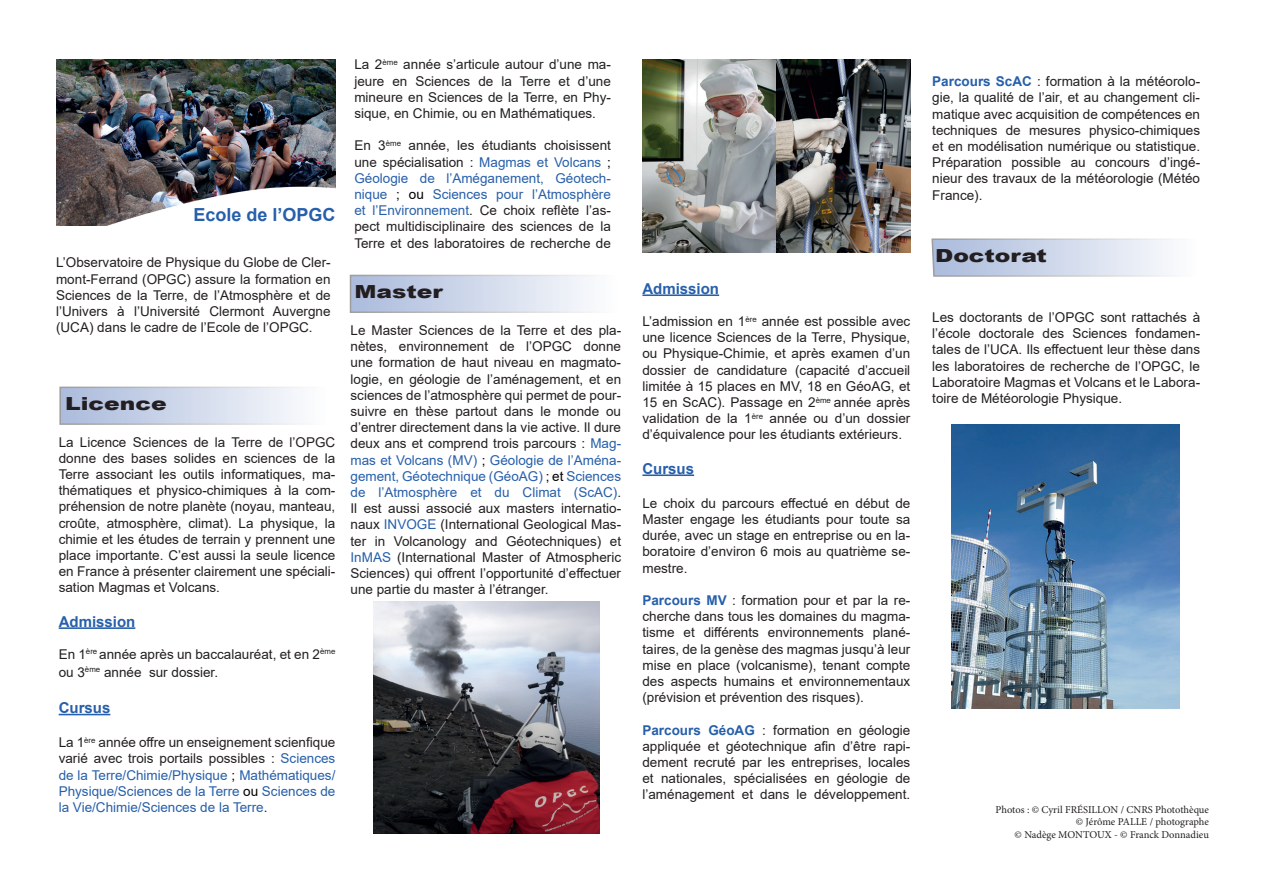
<style>
.page{position:relative;width:1263px;height:893px;background:#fff}
.page>*{position:absolute;margin:0;border:0;box-sizing:border-box;transform-origin:0 0}
.t1{font:900 18px "Arial";color:#231f20;scale:1.3 1}
.t2{font:700 18px "Arial";color:#275faa}
.t3{font:700 15px "Arial";color:#275faa}
.t4{font:13.5px/16.2px "Arial";color:#231f20;text-align:justify}
.t5{font:13.5px/16.2px "Arial";color:#275faa;text-align:justify}
.t6{font:10.5px/12.6px "Minion Pro";letter-spacing:-.005em;color:#231f20;text-align:right}
.s1{color:#231f20}
.s2{color:#000}
.s3{color:#275faa}
.s4{font-weight:700;color:#275faa}
</style>
<div class="page">
<img style="left:56px;top:60px;width:279px;height:166px">
<div style="left:60px;top:387px;width:267px;height:37px;background:linear-gradient(to right,#aabadc,#fdfdfe)"></div>
<div style="left:350px;top:275px;width:267px;height:37px;background:linear-gradient(to right,#aabadc,#fdfdfe)"></div>
<hr style="left:642px;top:294px;width:77px;height:2px;background:#275faa">
<hr style="left:642px;top:474px;width:52px;height:2px;background:#275faa">
<img style="left:642px;top:60px;width:268px;height:192px">
<img style="left:951px;top:425px;width:229px;height:284px">
<svg style="left:931px;top:238px;width:242px;height:39px;background:#d0d7e8"></svg>
<img style="left:374px;top:602px;width:225px;height:231px">
<hr style="left:59px;top:627px;width:76px;height:2px;background:#275faa">
<hr style="left:59px;top:714px;width:51px;height:1px;background:#275faa">
<h1 class="t2" style="left:193px;top:202px;width:144px">Ecole de l’OPGC</h1>
<p class="t4" style="left:56px;top:255px;width:276px">L’Observatoire de Physique du Globe de Cler&shy;mont-Ferrand (OPGC) assure la formation en Sciences de la Terre, de l’Atmosphère et de l’Univers à l’Université Clermont Auvergne (UCA) dans le cadre de l’Ecole de l’OPGC.</p>
<h1 class="t1" style="left:65px;top:391px;width:80px">Licence</h1>
<p class="t4" style="left:59px;top:434px;width:278px">La Licence Sciences de la Terre de l’OPGC donne des bases solides en sciences de la Terre associant les outils informatiques, ma&shy;thématiques et physico-chimiques à la com&shy;préhension de notre planète (noyau, manteau, croûte, atmosphère, climat). La physique, la chimie et les études de terrain y prennent une place importante. C’est aussi la seule licence en France à présenter clairement une spéciali&shy;sation Magmas et Volcans.</p>
<p class="t3" style="left:59px;top:611px;width:78px">Admission</p>
<p class="t4" style="left:59px;top:645px;width:278px;line-height:18px">En 1<sup>ère</sup> année après un baccalauréat, et en 2<sup>ème </sup>ou 3<sup>ème</sup> année sur dossier.</p>
<p class="t3" style="left:59px;top:697px;width:53px">Cursus</p>
<p class="t5" style="left:59px;top:734px;width:278px"><span class="s1">La 1</span><sup>ère</sup> <span class="s1">année offre un enseignement scienfique varié avec trois portails possibles :</span> Sciences de la Terre/Chimie/Physique <span class="s2">;</span> Mathématiques/ Physique/Sciences de la Terre <span class="s2">ou</span> Sciences de la Vie/Chimie/Sciences de la Terre<span class="s1">.</span></p>
<p class="t4" style="left:354px;top:56px;width:258px">La 2<sup>ème</sup> année s’articule autour d’une ma&shy;jeure en Sciences de la Terre et d’une mineure en Sciences de la Terre, en Phy&shy;sique, en Chimie, ou en Mathématiques.</p>
<p class="t4" style="left:354px;top:137px;width:258px">En 3<sup>ème</sup> année, les étudiants choisissent une spécialisation : <span class="s3">Magmas et Volcans</span> <span class="s2">; </span><span class="s3">Géologie de l’Améganement, Géotech&shy;nique</span> <span class="s2">; ou</span> <span class="s3">Sciences pour l’Atmosphère et l’Environnement</span>. Ce choix reflète l’as&shy;pect multidisciplinaire des sciences de la Terre et des laboratoires de recherche de</p>
<h1 class="t1" style="left:354px;top:279px;width:69px">Master</h1>
<p class="t4" style="left:350px;top:322px;width:272px">Le Master Sciences de la Terre et des pla&shy;nètes, environnement de l’OPGC donne une formation de haut niveau en magmato&shy;logie, en géologie de l’aménagement, et en sciences de l’atmosphère qui permet de pour&shy;suivre en thèse partout dans le monde ou d’entrer directement dans la vie active. Il dure deux ans et comprend trois parcours : <span class="s3">Mag&shy;mas et Volcans (MV)</span> <span class="s2">;</span> <span class="s3">Géologie de l’Aména&shy;gement, Géotechnique (GéoAG)</span> <span class="s2">; et</span> <span class="s3">Sciences de l’Atmosphère et du Climat (ScAC)</span>.<br>Il est aussi associé aux masters internatio&shy;naux <span class="s3">INVOGE</span> (International Geological Mas&shy;ter in Volcanology and Géotechniques) et <span class="s3">InMAS</span> (International Master of Atmospheric Sciences) qui offrent l’opportunité d’effectuer une partie du master à l’étranger.</p>
<p class="t3" style="left:642px;top:278px;width:78px">Admission</p>
<p class="t4" style="left:642px;top:313px;width:269px">L’admission en 1<sup>ère</sup> année est possible avec une licence Sciences de la Terre, Physique, ou Physique-Chimie, et après examen d’un dossier de candidature (capacité d’accueil limitée à 15 places en MV, 18 en GéoAG, et 15 en ScAC). Passage en 2<sup>ème</sup> année après validation de la 1<sup>ère</sup> année ou d’un dossier d’équivalence pour les étudiants extérieurs.</p>
<p class="t3" style="left:642px;top:458px;width:53px">Cursus</p>
<p class="t4" style="left:642px;top:495px;width:269px">Le choix du parcours effectué en début de Master engage les étudiants pour toute sa durée, avec un stage en entreprise ou en la&shy;boratoire d’environ 6 mois au quatrième se&shy;mestre.</p>
<p class="t4" style="left:642px;top:592px;width:269px"><span class="s4">Parcours MV</span> : formation pour et par la re&shy;cherche dans tous les domaines du magma&shy;tisme et différents environnements plané&shy;taires, de la genèse des magmas jusqu’à leur mise en place (volcanisme), tenant compte des aspects humains et environnementaux (prévision et prévention des risques).</p>
<p class="t4" style="left:642px;top:722px;width:269px"><span class="s4">Parcours GéoAG</span> : formation en géologie appliquée et géotechnique afin d’être rapi&shy;dement recruté par les entreprises, locales et nationales, spécialisées en géologie de l’aménagement et dans le développement.</p>
<p class="t4" style="left:932px;top:73px;width:269px"><span class="s4">Parcours ScAC</span> : formation à la météorolo&shy;gie, la qualité de l’air, et au changement cli&shy;matique avec acquisition de compétences en techniques de mesures physico-chimiques et en modélisation numérique ou statistique.<br>Préparation possible au concours d’ingé&shy;nieur des travaux de la météorologie (Météo France).</p>
<h1 class="t1" style="left:935px;top:242px;width:88px">Doctorat</h1>
<p class="t4" style="left:932px;top:309px;width:269px">Les doctorants de l’OPGC sont rattachés à l’école doctorale des Sciences fondamen&shy;tales de l’UCA. Ils effectuent leur thèse dans les laboratoires de recherche de l’OPGC, le Laboratoire Magmas et Volcans et le Labora&shy;toire de Météorologie Physique.</p>
<p class="t6" style="left:995px;top:803px;width:215px">Photos : © Cyril FRÉSILLON / CNRS Photothèque © Jérôme PALLE / photographe<br>© Nadège MONTOUX - © Franck Donnadieu</p>
</div>
